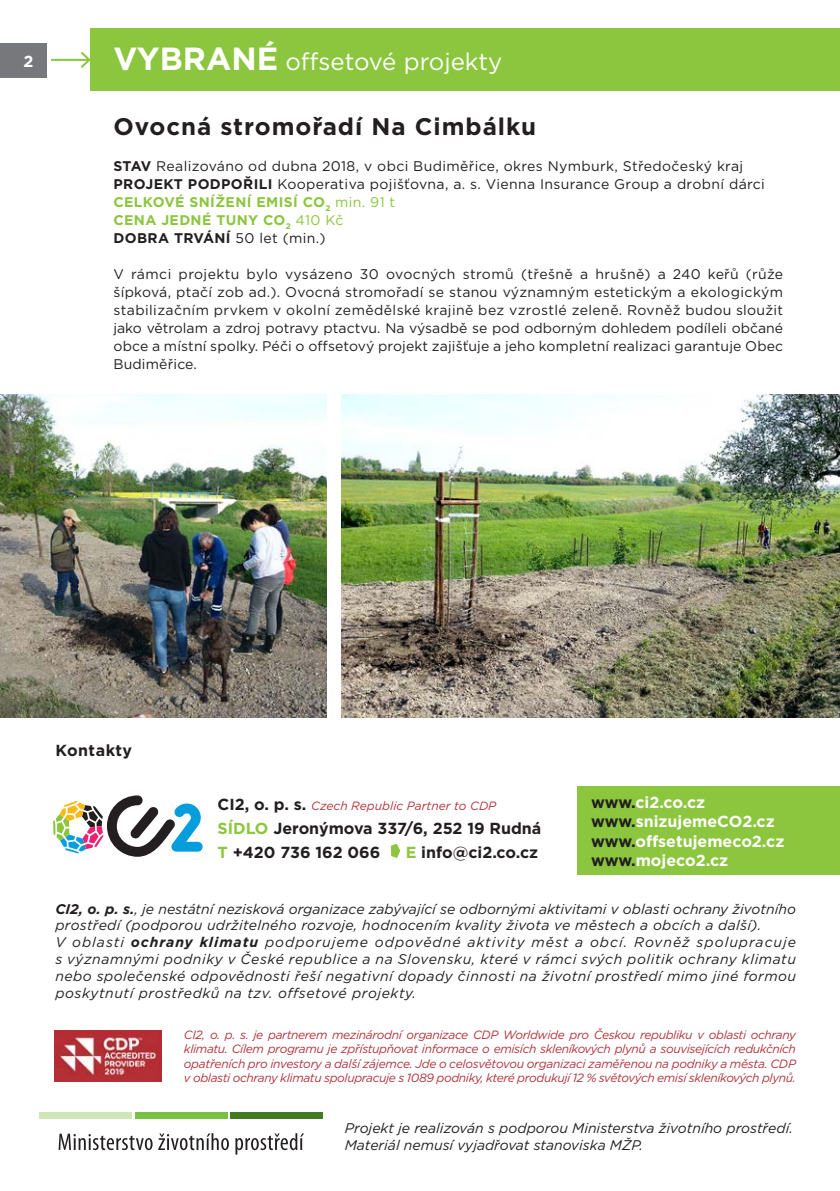
<style>
.page{position:relative;width:840px;height:1191px;background:#fff}
.page>*{position:absolute;margin:0;border:0;box-sizing:border-box;transform-origin:0 0}
.t1{font:700 24px "Gotham";letter-spacing:.04em;color:#231f20}
.t2{font:24px "Gotham";color:#fff}
.t3{font:700 16px "Gotham";color:#fff}
.t4{font:700 16px "Gotham";color:#231f20}
.t5{font:700 16px "Gotham";letter-spacing:.03em;color:#231f20}
.t6{font:italic 14px/16.8px "Gotham";color:#231f20}
.t7{font:14px/18px "Gotham";letter-spacing:.025em;color:#231f20;text-align:justify}
.t8{font:700 14px "Gotham";letter-spacing:.025em;color:#8bc63e}
.t9{font:700 14px "Gotham";letter-spacing:.025em;color:#231f20}
.t10{font:italic 12px/14.4px "Gotham";letter-spacing:-.03em;color:#b0333b;text-align:justify}
.t11{font:italic 12px "Gotham";color:#b0333b}
.s1{font-weight:700;font-size:32px}
.s2{font-weight:700}
.s3{font-weight:400}
.s4{font-weight:700;font-style:normal;font-size:16px;color:#231f20}
.s5{color:#8bc63e}
.s6{color:#231f20}
</style>
<div class="page">
<svg style="left:390px;top:843px;width:10px;height:15px"></svg>
<svg style="left:53px;top:795px;width:149px;height:61px"></svg>
<div style="left:577px;top:787px;width:262px;height:88px;background:#8bc63e"></div>
<img style="left:54px;top:1030px;width:107px;height:51px">
<div style="left:91px;top:28px;width:748px;height:63px;background:#8bc63e"></div>
<hr style="left:51px;top:59px;width:38px;height:2px;background:#8bc63e">
<svg style="left:78px;top:50px;width:13px;height:20px"></svg>
<div style="left:39px;top:1112px;width:93px;height:7px;background:#cee5b8"></div>
<div style="left:135px;top:1112px;width:92px;height:7px;background:#79c142"></div>
<div style="left:230px;top:1112px;width:93px;height:7px;background:#447a26"></div>
<svg style="left:59px;top:1133px;width:93px;height:17px"></svg>
<svg style="left:158px;top:1133px;width:71px;height:17px"></svg>
<svg style="left:235px;top:1133px;width:69px;height:21px"></svg>
<div style="left:0;top:43px;width:46px;height:34px;background:#76787b"></div>
<img style="left:341px;top:394px;width:498px;height:323px">
<img style="left:0;top:394px;width:326px;height:323px">
<p class="t3" style="left:23px;top:51px;width:11px">2</p>
<p class="t2" style="left:113px;top:46px;width:390px"><span class="s1">VYBRANÉ</span> offsetové projekty</p>
<p class="t1" style="left:113px;top:110px;width:424px">Ovocná stromořadí Na Cimbálku</p>
<p class="t7" style="left:113px;top:156px;width:630px"><span class="s2">STAV</span> Realizováno od dubna 2018, v obci Budiměřice, okres Nymburk, Středočeský kraj</p>
<p class="t7" style="left:113px;top:174px;width:652px"><span class="s2">PROJEKT PODPOŘILI</span> Kooperativa pojišťovna, a. s. Vienna Insurance Group a drobní dárci</p>
<p class="t8" style="left:113px;top:192px;width:283px">CELKOVÉ SNÍŽENÍ EMISÍ CO<sub>2</sub> <span class="s3">min. 91 t</span></p>
<p class="t8" style="left:113px;top:210px;width:231px">CENA JEDNÉ TUNY CO<sub>2</sub> <span class="s3">410 Kč</span></p>
<p class="t9" style="left:113px;top:228px;width:213px">DOBRA TRVÁNÍ <span class="s3">50 let (min.)</span></p>
<p class="t7" style="left:113px;top:264px;width:671px">V rámci projektu bylo vysázeno 30 ovocných stromů (třešně a hrušně) a 240 keřů (růže šípková, ptačí zob ad.). Ovocná stromořadí se stanou významným estetickým a ekologickým stabilizačním prvkem v okolní zemědělské krajině bez vzrostlé zeleně. Rovněž budou sloužit jako větrolam a zdroj potravy ptactvu. Na výsadbě se pod odborným dohledem podíleli občané obce a místní spolky. Péči o offsetový projekt zajišťuje a jeho kompletní realizaci garantuje Obec Budiměřice.</p>
<p class="t5" style="left:55px;top:739px;width:78px">Kontakty</p>
<p class="t11" style="left:217px;top:798px;width:280px"><span class="s4">CI2, o. p. s.</span> Czech Republic Partner to CDP</p>
<p class="t4" style="left:217px;top:817px;width:325px"><span class="s5">SÍDLO</span> Jeronýmova 337/6, 252 19 Rudná</p>
<p class="t4" style="left:217px;top:841px;width:164px"><span class="s5">T</span> +420 736 162 066</p>
<p class="t4" style="left:405px;top:841px;width:134px"><span class="s5">E</span> info@ci2.co.cz</p>
<p class="t3" style="left:591px;top:792px;width:115px"><span class="s6">www.</span>ci2.co.cz</p>
<p class="t3" style="left:591px;top:811px;width:185px"><span class="s6">www.</span>snizujemeCO2.cz</p>
<p class="t3" style="left:591px;top:830px;width:194px"><span class="s6">www.</span>offsetujemeco2.cz</p>
<p class="t3" style="left:591px;top:849px;width:138px"><span class="s6">www.</span>mojeco2.cz</p>
<p class="t6" style="left:55px;top:900px;width:741px"><span class="s2">CI2, o. p. s.</span>, je nestátní nezisková organizace zabývající se odbornými aktivitami v oblasti ochrany životního prostředí (podporou udržitelného rozvoje, hodnocením kvality života ve městech a obcích a další).</p>
<p class="t6" style="left:55px;top:933px;width:741px;text-align:justify">V oblasti <span class="s2">ochrany klimatu</span> podporujeme odpovědné aktivity měst a obcí. Rovněž spolupracuje s významnými podniky v České republice a na Slovensku, které v rámci svých politik ochrany klimatu nebo společenské odpovědnosti řeší negativní dopady činnosti na životní prostředí mimo jiné formou poskytnutí prostředků na tzv. offsetové projekty.</p>
<p class="t10" style="left:184px;top:1027px;width:613px">CI2, o. p. s. je partnerem mezinárodní organizace CDP Worldwide pro Českou republiku v oblasti ochrany klimatu. Cílem programu je zpřístupňovat informace o emisích skleníkových plynů a souvisejících redukčních opatřeních pro investory a další zájemce. Jde o celosvětovou organizaci zaměřenou na podniky a města. CDP v oblasti ochrany klimatu spolupracuje s 1089 podniky, které produkují 12 % světových emisí skleníkových plynů.</p>
<p class="t6" style="left:344px;top:1119px;width:449px">Projekt je realizován s podporou Ministerstva životního prostředí.<br>Materiál nemusí vyjadřovat stanoviska MŽP.</p>
</div>
